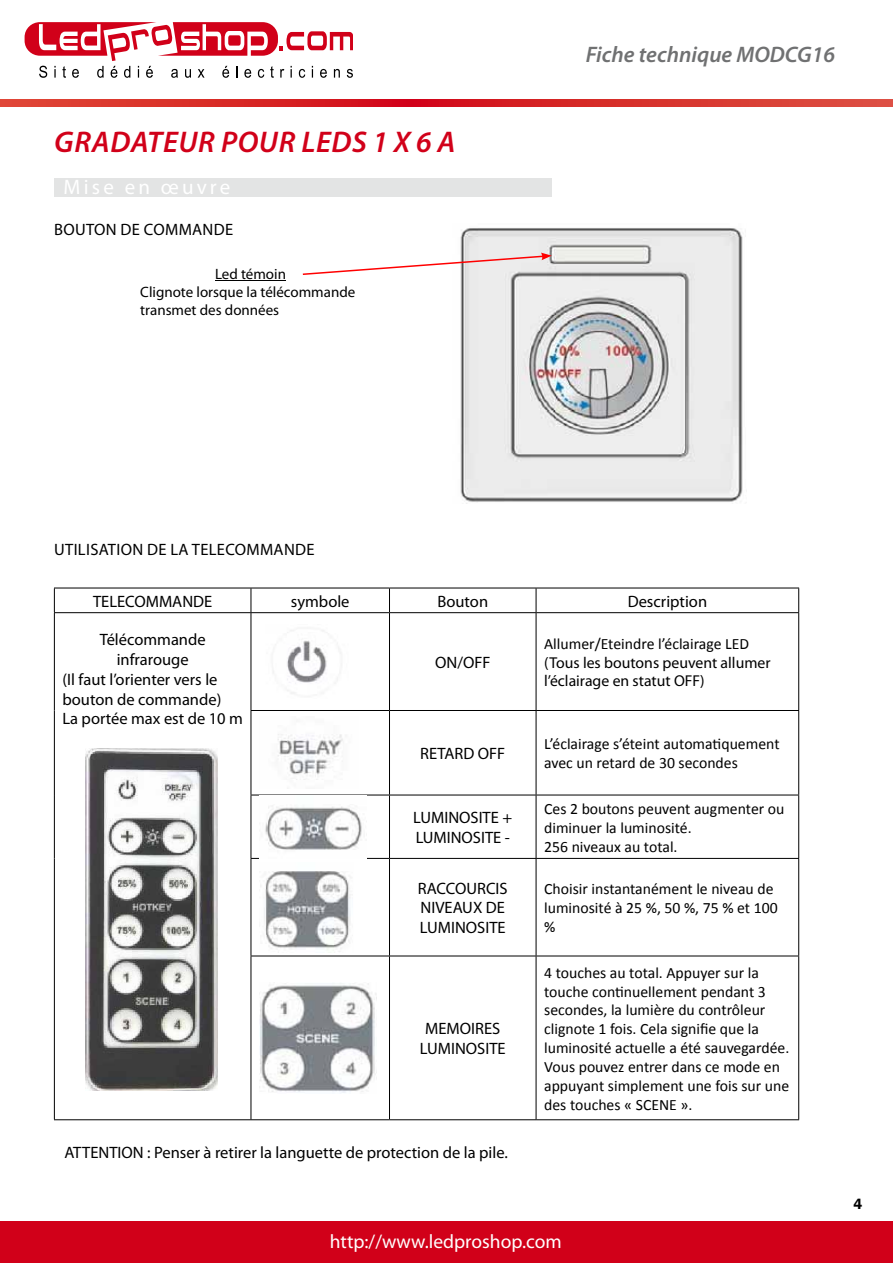
<style>
.page{position:relative;width:893px;height:1263px;background:#fff}
.page>*{position:absolute;margin:0;border:0;box-sizing:border-box;transform-origin:0 0}
.t1{font:italic 600 30px "Myriad Pro";letter-spacing:.02em;color:#d10019}
.t2{font:italic 600 22.5px "Myriad Pro";color:#707172}
.t3{font:21px "Myriad Pro";letter-spacing:.15em;color:#fff}
.t4{font:19.5px "Myriad Pro";color:#fff}
.t5{font:16.5px/19.8px "Myriad Pro";color:#000}
.t6{font:16.5px "Myriad Pro";letter-spacing:.02em;color:#000}
.t7{font:15.75px/18.9px "Calibri";color:#000}
.t8{font:15.75px/18.9px "Myriad Pro";color:#000}
.t9{font:15px/18px "Myriad Pro";color:#000}
.t10{font:600 15px "Franklin Gothic";color:#000}
</style>
<div class="page">
<svg style="left:0;top:99px;width:893px;height:7px;background:#d72d2a"></svg>
<svg style="left:25px;top:22px;width:328px;height:56px"></svg>
<div style="left:54px;top:178px;width:498px;height:19px;background:#e3e4e4"></div>
<div style="left:0;top:1221px;width:893px;height:42px;background:#d10019"></div>
<img style="left:460px;top:228px;width:283px;height:276px">
<hr style="left:215px;top:280px;width:71px;height:1px;background:#000">
<svg style="left:302px;top:253px;width:250px;height:23px"></svg>
<hr style="left:54px;top:588px;width:197px;height:1px;background:#000">
<svg style="left:54px;top:588px;width:1px;height:24px"></svg>
<hr style="left:251px;top:588px;width:138px;height:1px;background:#000">
<svg style="left:251px;top:588px;width:1px;height:24px"></svg>
<hr style="left:389px;top:588px;width:147px;height:1px;background:#000">
<svg style="left:389px;top:588px;width:1px;height:24px"></svg>
<hr style="left:536px;top:588px;width:263px;height:1px;background:#000">
<svg style="left:536px;top:588px;width:1px;height:24px"></svg>
<svg style="left:798px;top:588px;width:1px;height:24px"></svg>
<hr style="left:54px;top:612px;width:197px;height:1px;background:#000">
<hr style="left:54px;top:613px;width:1px;height:97px;background:#000">
<hr style="left:251px;top:612px;width:138px;height:1px;background:#000">
<hr style="left:251px;top:613px;width:1px;height:97px;background:#000">
<hr style="left:389px;top:612px;width:147px;height:1px;background:#000">
<hr style="left:389px;top:613px;width:1px;height:97px;background:#000">
<hr style="left:536px;top:612px;width:263px;height:1px;background:#000">
<hr style="left:536px;top:613px;width:1px;height:97px;background:#000">
<hr style="left:798px;top:613px;width:1px;height:97px;background:#000">
<hr style="left:54px;top:710px;width:1px;height:85px;background:#000">
<hr style="left:251px;top:710px;width:138px;height:1px;background:#000">
<hr style="left:251px;top:711px;width:1px;height:84px;background:#000">
<hr style="left:389px;top:710px;width:147px;height:1px;background:#000">
<hr style="left:389px;top:711px;width:1px;height:84px;background:#000">
<hr style="left:536px;top:710px;width:263px;height:1px;background:#000">
<hr style="left:536px;top:711px;width:1px;height:84px;background:#000">
<hr style="left:798px;top:711px;width:1px;height:84px;background:#000">
<hr style="left:54px;top:795px;width:1px;height:63px;background:#000">
<hr style="left:251px;top:795px;width:138px;height:1px;background:#000">
<hr style="left:251px;top:795px;width:1px;height:63px;background:#000">
<hr style="left:389px;top:795px;width:147px;height:1px;background:#000">
<hr style="left:389px;top:795px;width:1px;height:63px;background:#000">
<hr style="left:536px;top:795px;width:263px;height:1px;background:#000">
<hr style="left:536px;top:795px;width:1px;height:63px;background:#000">
<hr style="left:798px;top:795px;width:1px;height:63px;background:#000">
<hr style="left:54px;top:858px;width:1px;height:98px;background:#000">
<hr style="left:251px;top:858px;width:138px;height:1px;background:#000">
<hr style="left:251px;top:859px;width:1px;height:97px;background:#000">
<hr style="left:389px;top:858px;width:147px;height:1px;background:#000">
<hr style="left:389px;top:859px;width:1px;height:97px;background:#000">
<hr style="left:536px;top:858px;width:263px;height:1px;background:#000">
<hr style="left:536px;top:859px;width:1px;height:97px;background:#000">
<hr style="left:798px;top:859px;width:1px;height:97px;background:#000">
<hr style="left:54px;top:956px;width:1px;height:163px;background:#000">
<hr style="left:251px;top:956px;width:138px;height:1px;background:#000">
<hr style="left:251px;top:956px;width:1px;height:163px;background:#000">
<hr style="left:389px;top:956px;width:147px;height:1px;background:#000">
<hr style="left:389px;top:956px;width:1px;height:163px;background:#000">
<hr style="left:536px;top:956px;width:263px;height:1px;background:#000">
<hr style="left:536px;top:956px;width:1px;height:163px;background:#000">
<hr style="left:798px;top:956px;width:1px;height:163px;background:#000">
<hr style="left:54px;top:1119px;width:197px;height:1px;background:#000">
<hr style="left:251px;top:1119px;width:138px;height:1px;background:#000">
<hr style="left:389px;top:1119px;width:147px;height:1px;background:#000">
<hr style="left:536px;top:1119px;width:263px;height:1px;background:#000">
<img style="left:273px;top:630px;width:68px;height:64px">
<img style="left:277px;top:734px;width:66px;height:46px">
<img style="left:259px;top:795px;width:108px;height:55px">
<img style="left:260px;top:871px;width:91px;height:81px">
<img style="left:259px;top:983px;width:117px;height:110px">
<img style="left:85px;top:748px;width:133px;height:342px">
<h1 class="t1" style="left:54px;top:123px;width:403px">GRADATEUR POUR LEDS 1 X 6 A</h1>
<h3 class="t3" style="left:64px;top:174px;width:168px">Mise en œuvre</h3>
<p class="t5" style="left:54px;top:220px;width:43px">Bouton</p>
<p class="t5" style="left:121px;top:220px;width:36px">de commande</p>
<p class="t9" style="left:140px;top:265px;width:217px;text-indent:75px">Led témoin<br>Clignote lorsque la télécommande transmet des données</p>
<h2 class="t2" style="left:586px;top:40px;width:251px">Fiche technique MODCG16</h2>
<p class="t6" style="left:54px;top:539px;width:262px">UTILISATION DE LA TELECOMMANDE</p>
<p class="t5" style="left:93px;top:591px;width:121px">TELECOMMANDE</p>
<p class="t5" style="left:291px;top:591px;width:60px">symbole</p>
<p class="t5" style="left:437px;top:591px;width:52px">Bouton</p>
<p class="t5" style="left:628px;top:591px;width:81px">Description</p>
<p class="t5" style="left:100px;top:629px;width:108px">Télécommande</p>
<p class="t5" style="left:117px;top:649px;width:73px">infrarouge</p>
<p class="t5" style="left:62px;top:669px;width:157px">(Il faut l’orienter vers le</p>
<p class="t5" style="left:62px;top:689px;width:160px">bouton de commande)</p>
<p class="t5" style="left:62px;top:709px;width:182px">La portée max est de 10 m</p>
<p class="t7" style="left:544px;top:634px;width:206px">Allumer/Eteindre l’éclairage LED</p>
<p class="t8" style="left:544px;top:652px;width:228px">(Tous les boutons peuvent allumer l’éclairage en statut OFF)</p>
<p class="t5" style="left:435px;top:652px;width:57px">ON/OFF</p>
<p class="t5" style="left:420px;top:743px;width:87px">RETARD OFF</p>
<p class="t7" style="left:544px;top:734px;width:237px">L’éclairage s’éteint automatiquement avec un retard de 30 secondes</p>
<p class="t5" style="left:413px;top:807px;width:101px">LUMINOSITE +<br>LUMINOSITE -</p>
<p class="t7" style="left:544px;top:799px;width:242px">Ces 2 boutons peuvent augmenter ou diminuer la luminosité.<br>256 niveaux au total.</p>
<p class="t5" style="left:418px;top:878px;width:91px">RACCOURCIS<br>NIVEAUX DE<br>LUMINOSITE</p>
<p class="t7" style="left:544px;top:879px;width:235px">Choisir instantanément le niveau de luminosité à 25 %, 50 %, 75 % et 100 %</p>
<p class="t5" style="left:420px;top:1018px;width:87px;text-align:center">MEMOIRES<br>LUMINOSITE</p>
<p class="t5" style="left:64px;top:1142px;width:445px">ATTENTION : Penser à retirer la languette de protection de la pile.</p>
<p class="t7" style="left:544px;top:963px;width:247px">4 touches au total. Appuyer sur la touche continuellement pendant 3 secondes, la lumière du contrôleur clignote 1 fois. Cela signifie que la luminosité actuelle a été sauvegardée.<br>Vous pouvez entrer dans ce mode en appuyant simplement une fois sur une des touches « SCENE ».</p>
<p class="t4" style="left:330px;top:1229px;width:233px">http://www.ledproshop.com</p>
<p class="t10" style="left:854px;top:1194px;width:10px">4</p>
</div>
